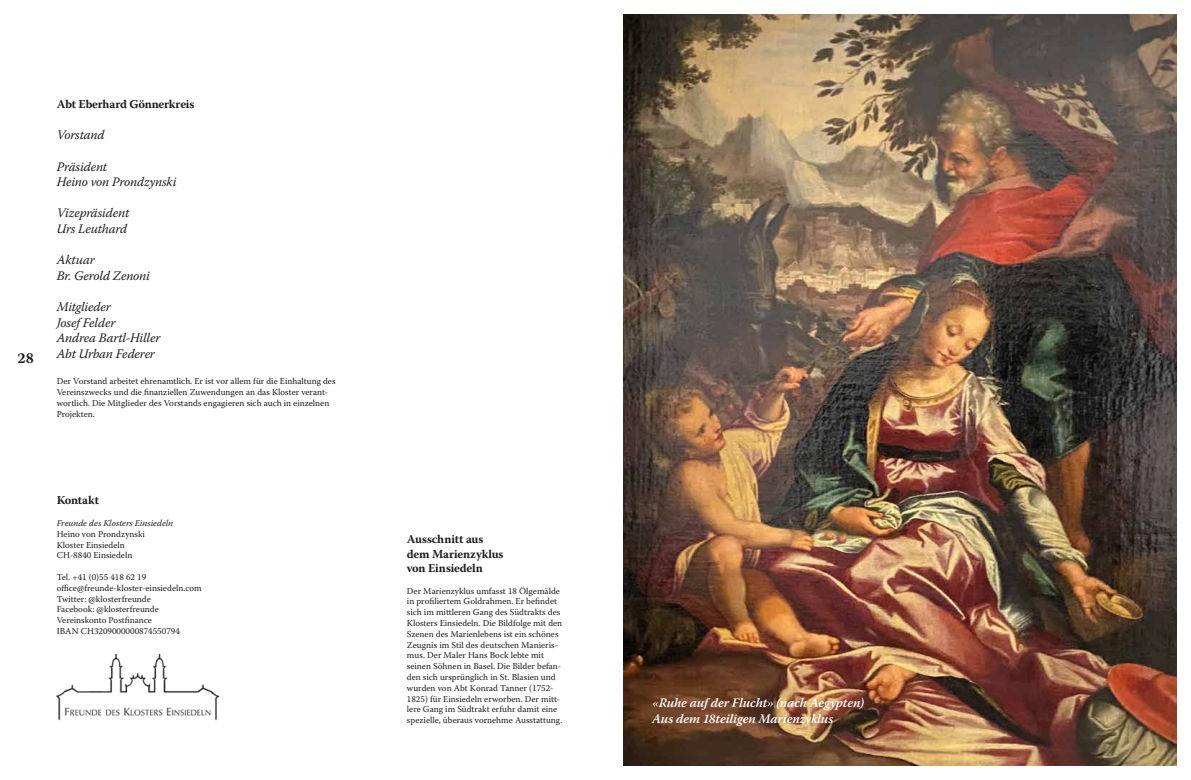
<style>
.page{position:relative;width:1191px;height:780px;background:#fff}
.page>*{position:absolute;margin:0;border:0;box-sizing:border-box;transform-origin:0 0}
.t1{font:700 15px "Warnock Pro";color:#1d1d1b}
.t2{font:italic 13px/15.6px "Warnock Pro";letter-spacing:-.015em;color:#1d1d1b}
.t3{font:italic 600 13px/16.5px "Warnock Pro";letter-spacing:-.01em;color:#fff}
.t4{font:700 12px/14.4px "Warnock Pro";letter-spacing:-.015em;color:#1d1d1b}
.t5{font:9px/10.8px "Warnock Pro";color:#1d1d1b}
.t6{font:italic 9px "Warnock Pro";color:#1d1d1b}
.s1{font-weight:400}
</style>
<div class="page">
<img style="left:624px;top:14px;width:552px;height:751px">
<img style="left:57px;top:654px;width:161px;height:66px">
<h1 class="t1" style="left:18px;top:349px;width:18px">28</h1>
<h3 class="t4" style="left:57px;top:97px;width:139px">Abt Eberhard Gönnerkreis</h3>
<h2 class="t2" style="left:57px;top:127px;width:49px">Vorstand</h2>
<h2 class="t2" style="left:57px;top:158px;width:121px">Präsident<br>Heino von Prondzynski</h2>
<h2 class="t2" style="left:57px;top:205px;width:74px">Vizepräsident<br>Urs Leuthard</h2>
<h2 class="t2" style="left:57px;top:252px;width:95px">Aktuar<br>Br. Gerold Zenoni</h2>
<h2 class="t2" style="left:57px;top:299px;width:105px">Mitglieder<br>Josef Felder<br>Andrea Bartl-Hiller<br>Abt Urban Federer</h2>
<p class="t5" style="left:57px;top:376px;width:280px">Der Vorstand arbeitet ehrenamtlich. Er ist vor allem für die Einhaltung des Vereinszwecks und die finanziellen Zuwendungen an das Kloster verant&shy;wortlich. Die Mitglieder des Vorstands engagieren sich auch in einzelnen Projekten.</p>
<h3 class="t4" style="left:57px;top:493px;width:44px">Kontakt</h3>
<p class="t6" style="left:57px;top:517px;width:118px">Freunde des Klosters Einsiedeln</p>
<p class="t5" style="left:57px;top:528px;width:90px">Heino von Prondzynski<br>Kloster Einsiedeln<br>CH-8840 Einsiedeln</p>
<p class="t5" style="left:57px;top:571px;width:146px">Tel. +41 (0)55 418 62 19 office@freunde-kloster-einsiedeln.com<br>Twitter: @klosterfreunde<br>Facebook: @klosterfreunde<br>Vereinskonto Postfinance<br>IBAN CH3209000000874550794</p>
<h3 class="t4" style="left:407px;top:531px;width:98px">Ausschnitt aus dem Marienzyklus von Einsiedeln</h3>
<p class="t5" style="left:407px;top:585px;width:157px">Der Marienzyklus umfasst 18 Ölgemälde in profiliertem Goldrahmen. Er befindet sich im mittleren Gang des Südtrakts des Klosters Einsiedeln. Die Bildfolge mit den Szenen des Marienlebens ist ein schönes Zeugnis im Stil des deutschen Manieris&shy;mus. Der Maler Hans Bock lebte mit seinen Söhnen in Basel. Die Bilder befan&shy;den sich ursprünglich in St. Blasien und wurden von Abt Konrad Tanner (1752- 1825) für Einsiedeln erworben. Der mitt&shy;lere Gang im Südtrakt erfuhr damit eine spezielle, überaus vornehme Ausstattung.</p>
<h2 class="t3" style="left:652px;top:694px;width:213px"><span class="s1">«</span>Ruhe auf der Flucht<span class="s1">»</span> (nach Aegypten)<br>Aus dem 18teiligen Marienzyklus</h2>
</div>
